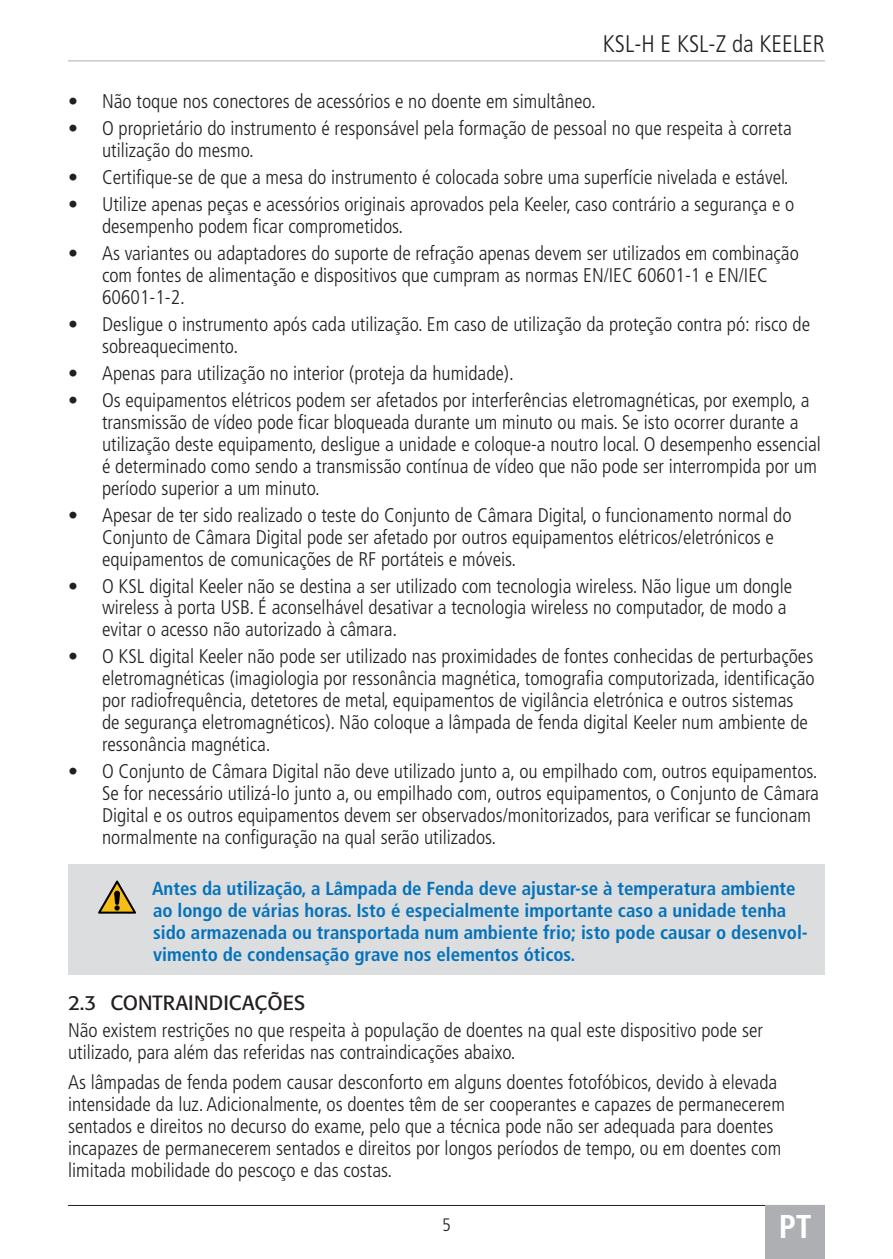
<style>
.page{position:relative;width:893px;height:1259px;background:#fff}
.page>*{position:absolute;margin:0;border:0;box-sizing:border-box;transform-origin:0 0}
.t1{font:700 condensed 33px "Frutiger LT Pro";color:#fff}
.t2{font:300 condensed 24px "Frutiger LT Pro";color:#231f20}
.t3{font:20.4px "Formata BQ";color:#231f20}
.Body_text{font:300 condensed 19.8px/21.9px "Frutiger LT Pro";color:#231f20}
.Caution_Single{font:700 condensed 18.9px/21.9px "Frutiger LT Pro";color:#0372bb}
.t4{font:300 condensed 18px "Frutiger LT Pro";color:#231f20}
</style>
<div class="page">
<hr style="left:68px;top:1205px;width:757px;height:1px;background:#231f20">
<div style="left:765px;top:1205px;width:60px;height:54px;background:#aeafb3"></div>
<hr style="left:68px;top:60px;width:757px;height:1px;background:#aeafb3">
<div style="left:68px;top:864px;width:757px;height:110px;background:#dcdddf"></div>
<svg style="left:98px;top:880px;width:38px;height:33px"></svg>
<p class="t2" style="left:603px;top:30px;width:224px">KSL-H E KSL-Z da KEELER</p>
<p class="Body_text" style="left:68px;top:91px;width:529px">• Não toque nos conectores de acessórios e no doente em simultâneo.</p>
<p class="Body_text" style="left:102px;top:118px;width:691px;text-indent:-34px">• O proprietário do instrumento é responsável pela formação de pessoal no que respeita à correta utilização do mesmo.</p>
<p class="Body_text" style="left:68px;top:167px;width:722px">• Certifique-se de que a mesa do instrumento é colocada sobre uma superfície nivelada e estável.</p>
<p class="Body_text" style="left:102px;top:194px;width:694px;text-indent:-34px">• Utilize apenas peças e acessórios originais aprovados pela Keeler, caso contrário a segurança e o desempenho podem ficar comprometidos.</p>
<p class="Body_text" style="left:102px;top:243px;width:698px;text-indent:-34px">• As variantes ou adaptadores do suporte de refração apenas devem ser utilizados em combinação com fontes de alimentação e dispositivos que cumpram as normas EN/IEC 60601-1 e EN/IEC<br>60601-1-2.</p>
<p class="Body_text" style="left:102px;top:313px;width:710px;text-indent:-34px">• Desligue o instrumento após cada utilização. Em caso de utilização da proteção contra pó: risco de sobreaquecimento.</p>
<p class="Body_text" style="left:68px;top:362px;width:447px">• Apenas para utilização no interior (proteja da humidade).</p>
<p class="Body_text" style="left:102px;top:389px;width:720px;text-indent:-34px">• Os equipamentos elétricos podem ser afetados por interferências eletromagnéticas, por exemplo, a transmissão de vídeo pode ficar bloqueada durante um minuto ou mais. Se isto ocorrer durante a utilização deste equipamento, desligue a unidade e coloque-a noutro local. O desempenho essencial é determinado como sendo a transmissão contínua de vídeo que não pode ser interrompida por um período superior a um minuto.</p>
<p class="Body_text" style="left:102px;top:504px;width:691px;text-indent:-34px">• Apesar de ter sido realizado o teste do Conjunto de Câmara Digital, o funcionamento normal do<br>Conjunto de Câmara Digital pode ser afetado por outros equipamentos elétricos/eletrónicos e equipamentos de comunicações de RF portáteis e móveis.</p>
<p class="Body_text" style="left:102px;top:575px;width:692px;text-indent:-34px">• O KSL digital Keeler não se destina a ser utilizado com tecnologia wireless. Não ligue um dongle wireless à porta USB. É aconselhável desativar a tecnologia wireless no computador, de modo a evitar o acesso não autorizado à câmara.</p>
<p class="Body_text" style="left:102px;top:646px;width:714px;text-indent:-34px">• O KSL digital Keeler não pode ser utilizado nas proximidades de fontes conhecidas de perturbações eletromagnéticas (imagiologia por ressonância magnética, tomografia computorizada, identificação por radiofrequência, detetores de metal, equipamentos de vigilância eletrónica e outros sistemas de segurança eletromagnéticos). Não coloque a lâmpada de fenda digital Keeler num ambiente de ressonância magnética.</p>
<p class="Body_text" style="left:102px;top:760px;width:718px;text-indent:-34px">• O Conjunto de Câmara Digital não deve utilizado junto a, ou empilhado com, outros equipamentos.<br>Se for necessário utilizá-lo junto a, ou empilhado com, outros equipamentos, o Conjunto de Câmara Digital e os outros equipamentos devem ser observados/monitorizados, para verificar se funcionam normalmente na configuração na qual serão utilizados.</p>
<p class="Caution_Single" style="left:152px;top:878px;width:657px">Antes da utilização, a Lâmpada de Fenda deve ajustar-se à temperatura ambiente ao longo de várias horas. Isto é especialmente importante caso a unidade tenha sido armazenada ou transportada num ambiente frio; isto pode causar o desenvol&shy;vimento de condensação grave nos elementos óticos.</p>
<p class="t3" style="left:68px;top:990px;width:239px">2.3 CONTRAINDICAÇÕES</p>
<p class="Body_text" style="left:68px;top:1019px;width:696px">Não existem restrições no que respeita à população de doentes na qual este dispositivo pode ser utilizado, para além das referidas nas contraindicações abaixo.</p>
<p class="Body_text" style="left:68px;top:1071px;width:718px">As lâmpadas de fenda podem causar desconforto em alguns doentes fotofóbicos, devido à elevada intensidade da luz. Adicionalmente, os doentes têm de ser cooperantes e capazes de permanecerem sentados e direitos no decurso do exame, pelo que a técnica pode não ser adequada para doentes incapazes de permanecerem sentados e direitos por longos períodos de tempo, ou em doentes com limitada mobilidade do pescoço e das costas.</p>
<p class="t4" style="left:442px;top:1214px;width:10px">5</p>
<h1 class="t1" style="left:779px;top:1207px;width:34px">PT</h1>
</div>
